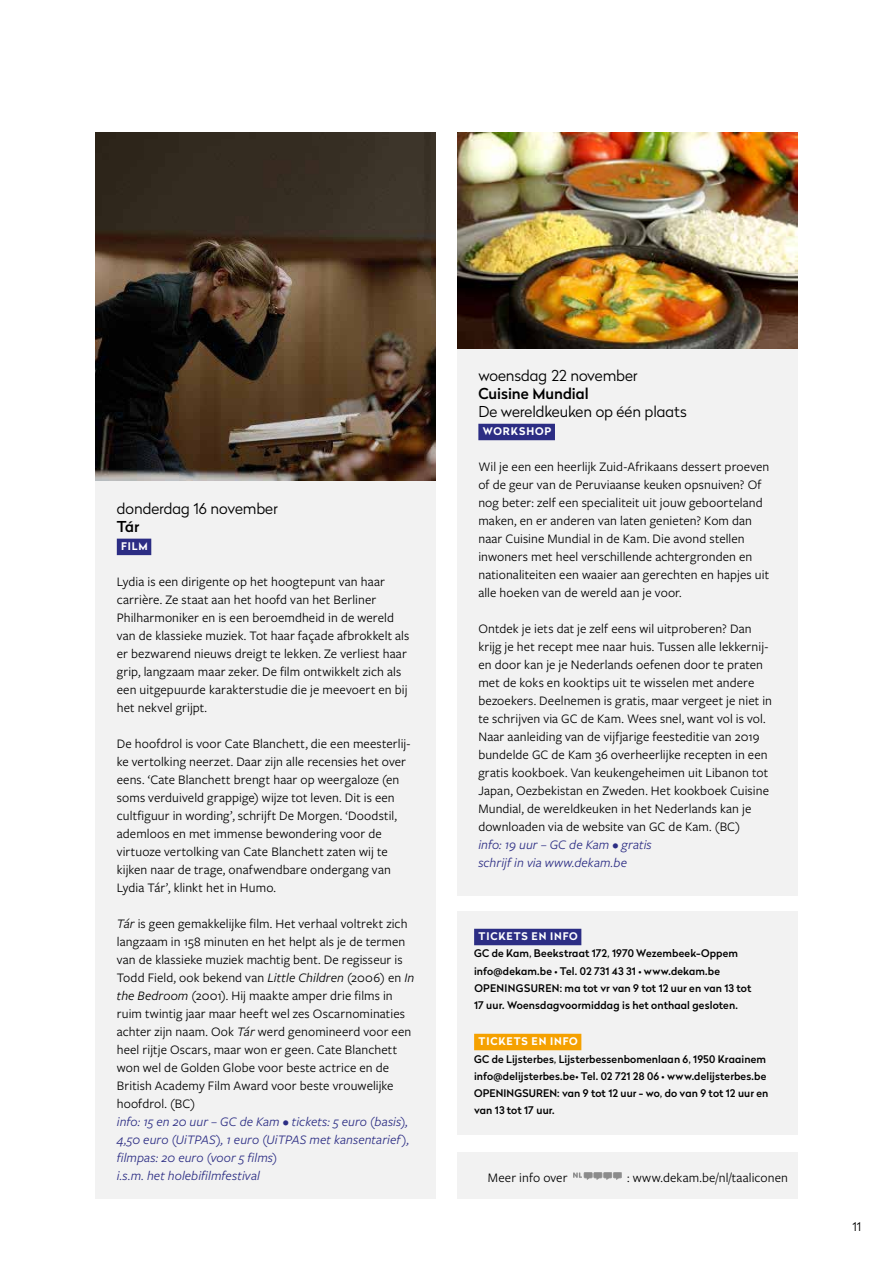
<style>
.page{position:relative;width:893px;height:1263px;background:#fff}
.page>*{position:absolute;margin:0;border:0;box-sizing:border-box;transform-origin:0 0}
.t1{font:300 15px "Radikal";letter-spacing:-.005em;color:#000}
.t2{font:500 15px "Radikal";letter-spacing:-.005em;color:#000}
.t3{font:13.5px/18px "Freight Sans Pro";letter-spacing:.01em;color:#000}
.t4{font:italic 13.5px/18px "Freight Sans Pro";letter-spacing:.005em;color:#2c2d84}
.t5{font:300 12px "Radikal";color:#000}
.t6{font:500 10.5px/17.2px "Radikal";letter-spacing:.01em;color:#000}
.t7{font:700 10.5px "Radikal";letter-spacing:.085em;color:#fff}
.s1{font-style:italic}
</style>
<div class="page">
<div style="left:457px;top:1153px;width:340px;height:46px;background:#f2f2f2"></div>
<svg style="left:573px;top:1172px;width:49px;height:8px"></svg>
<div style="left:457px;top:911px;width:340px;height:224px;background:#f2f2f2"></div>
<div style="left:474px;top:929px;width:107px;height:16px;background:#2c2d84"></div>
<div style="left:474px;top:1034px;width:107px;height:16px;background:#f5a100"></div>
<img style="left:96px;top:133px;width:340px;height:349px">
<img style="left:457px;top:133px;width:340px;height:216px">
<div style="left:457px;top:349px;width:340px;height:546px;background:#f2f2f2"></div>
<div style="left:478px;top:424px;width:77px;height:16px;background:#2c2d84"></div>
<div style="left:96px;top:482px;width:340px;height:717px;background:#f2f2f2"></div>
<div style="left:117px;top:539px;width:34px;height:16px;background:#2c2d84"></div>
<p class="t1" style="left:117px;top:498px;width:162px">donderdag 16 november</p>
<p class="t2" style="left:117px;top:516px;width:24px">Tár</p>
<p class="t7" style="left:121px;top:539px;width:28px">FILM</p>
<p class="t3" style="left:117px;top:572px;width:294px">Lydia is een dirigente op het hoogtepunt van haar carrière. Ze staat aan het hoofd van het Berliner Philharmoniker en is een beroemdheid in de wereld van de klassieke muziek. Tot haar façade afbrokkelt als er bezwarend nieuws dreigt te lekken. Ze verliest haar grip, langzaam maar zeker. De film ontwikkelt zich als een uitgepuurde karakterstudie die je meevoert en bij het nekvel grijpt.</p>
<p class="t3" style="left:117px;top:734px;width:295px">De hoofdrol is voor Cate Blanchett, die een meesterlij&shy;ke vertolking neerzet. Daar zijn alle recensies het over eens. ‘Cate Blanchett brengt haar op weergaloze (en soms verduiveld grappige) wijze tot leven. Dit is een cultfiguur in wording’, schrijft De Morgen. ‘Doodstil, ademloos en met immense bewondering voor de virtuoze vertolking van Cate Blanchett zaten wij te kijken naar de trage, onafwendbare ondergang van Lydia Tár’, klinkt het in Humo.</p>
<p class="t3" style="left:117px;top:914px;width:299px"><span class="s1">Tár</span> is geen gemakkelijke film. Het verhaal voltrekt zich langzaam in 158 minuten en het helpt als je de termen van de klassieke muziek machtig bent. De regisseur is Todd Field, ook bekend van <span class="s1">Little Children</span> (2006) en <span class="s1">In the Bedroom</span> (2001). Hij maakte amper drie films in ruim twintig jaar maar heeft wel zes Oscarnominaties achter zijn naam. Ook <span class="s1">Tár</span> werd genomineerd voor een heel rijtje Oscars, maar won er geen. Cate Blanchett won wel de Golden Globe voor beste actrice en de British Academy Film Award voor beste vrouwelijke hoofdrol. (BC)</p>
<p class="t4" style="left:117px;top:1112px;width:294px">info: 15 en 20 uur – GC de Kam • tickets: 5 euro (basis), 4,50 euro (UiTPAS), 1 euro (UiTPAS met kansentarief), filmpas: 20 euro (voor 5 films)<br>i.s.m. het holebifilmfestival</p>
<p class="t1" style="left:478px;top:365px;width:161px">woensdag 22 november</p>
<p class="t2" style="left:478px;top:383px;width:112px">Cuisine Mundial</p>
<p class="t1" style="left:478px;top:401px;width:210px">De wereldkeuken op één plaats</p>
<p class="t7" style="left:483px;top:424px;width:70px">WORKSHOP</p>
<p class="t3" style="left:478px;top:457px;width:292px">Wil je een een heerlijk Zuid-Afrikaans dessert proeven of de geur van de Peruviaanse keuken opsnuiven? Of nog beter: zelf een specialiteit uit jouw geboorteland maken, en er anderen van laten genieten? Kom dan naar Cuisine Mundial in de Kam. Die avond stellen inwoners met heel verschillende achtergronden en nationaliteiten een waaier aan gerechten en hapjes uit alle hoeken van de wereld aan je voor.</p>
<p class="t3" style="left:478px;top:619px;width:295px">Ontdek je iets dat je zelf eens wil uitproberen? Dan krijg je het recept mee naar huis. Tussen alle lekkernij&shy;en door kan je je Nederlands oefenen door te praten met de koks en kooktips uit te wisselen met andere bezoekers. Deelnemen is gratis, maar vergeet je niet in te schrijven via GC de Kam. Wees snel, want vol is vol.<br>Naar aanleiding van de vijfjarige feesteditie van 2019 bundelde GC de Kam 36 overheerlijke recepten in een gratis kookboek. Van keukengeheimen uit Libanon tot Japan, Oezbekistan en Zweden. Het kookboek Cuisine Mundial, de wereldkeuken in het Nederlands kan je downloaden via de website van GC de Kam. (BC)</p>
<p class="t4" style="left:478px;top:835px;width:175px">info: 19 uur – GC de Kam • gratis schrijf in via www.dekam.be</p>
<p class="t7" style="left:479px;top:929px;width:101px">TICKETS EN INFO</p>
<p class="t6" style="left:474px;top:945px;width:279px">GC de Kam, Beekstraat 172, 1970 Wezembeek-Oppem info@dekam.be • Tel. 02 731 43 31 • www.dekam.be OPENINGSUREN: ma tot vr van 9 tot 12 uur en van 13 tot 17 uur. Woensdagvoormiddag is het onthaal gesloten.</p>
<p class="t7" style="left:479px;top:1034px;width:101px">TICKETS EN INFO</p>
<p class="t6" style="left:474px;top:1050px;width:296px">GC de Lijsterbes, Lijsterbessenbomenlaan 6, 1950 Kraainem info@delijsterbes.be• Tel. 02 721 28 06 • www.delijsterbes.be OPENINGSUREN: van 9 tot 12 uur - wo, do van 9 tot 12 uur en van 13 tot 17 uur.</p>
<p class="t3" style="left:488px;top:1168px;width:81px">Meer info over</p>
<p class="t3" style="left:627px;top:1168px;width:162px">: www.dekam.be/nl/taaliconen</p>
<p class="t5" style="left:852px;top:1218px;width:10px">11</p>
</div>
